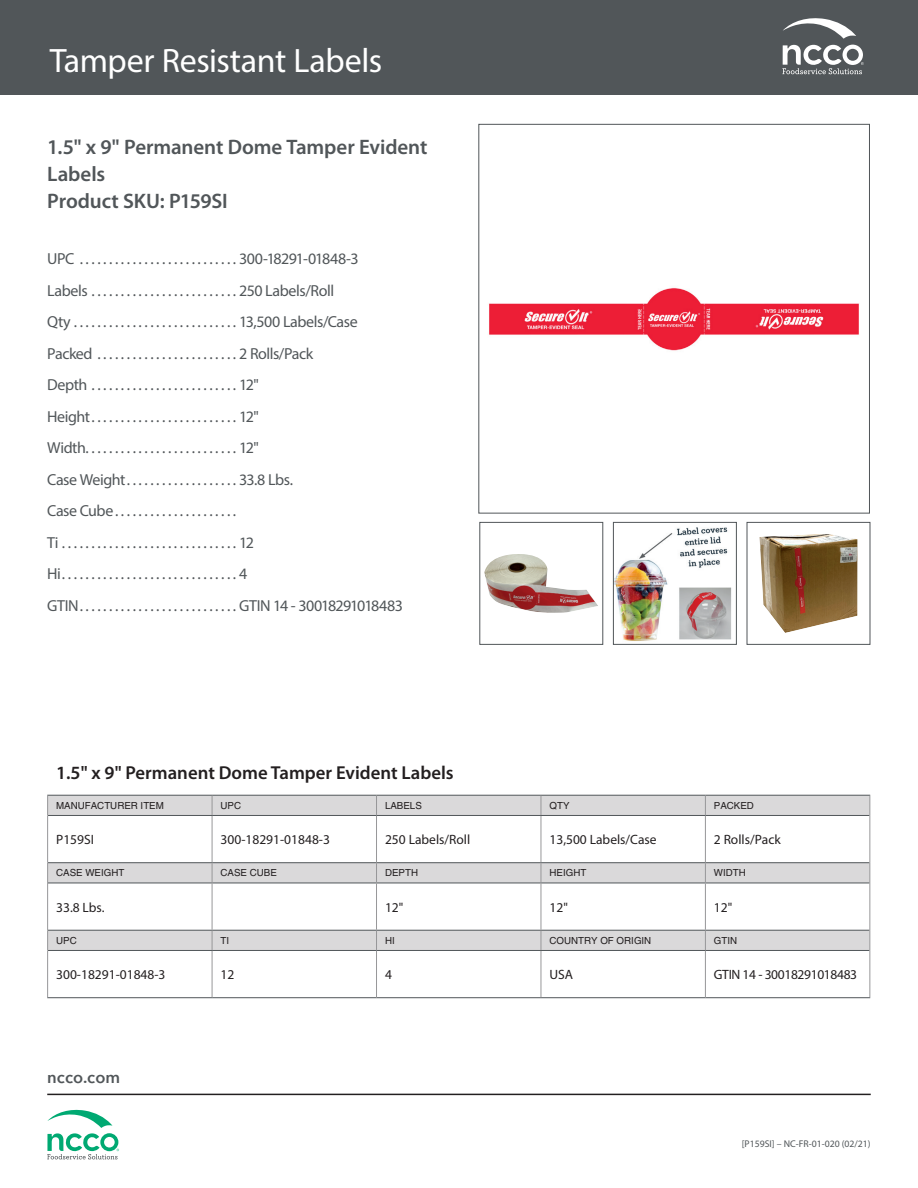
<style>
.page{position:relative;width:918px;height:1188px;background:#fff}
.page>*{position:absolute;margin:0;border:0;box-sizing:border-box;transform-origin:0 0}
.t1{font:33.9px "Myriad Pro";letter-spacing:-.015em;color:#fff}
.t2{font:600 21px/27px "Myriad Pro";letter-spacing:-.005em;color:#515659}
.t3{font:600 18.75px "Myriad Pro";color:#231f20}
.t4{font:600 16.5px "Avenir Next";color:#515659}
.t5{font:15.9px/31.5px "Myriad Pro";letter-spacing:-.03em;color:#515659}
.t6{font:13.5px "Myriad Pro";color:#231f20}
.t7{font:13.5px "Myriad Pro";letter-spacing:-.025em;color:#231f20}
.t8{font:9.75px "Helvetica LT Std";color:#231f20}
.t9{font:9.75px "Myriad Pro";color:#515659}
</style>
<div class="page">
<div style="left:0;top:0;width:918px;height:94px;background:#515659"></div>
<hr style="left:47px;top:1094px;width:824px;height:1px;background:#231f20">
<svg style="left:782px;top:45px;width:82px;height:29px"></svg>
<svg style="left:783px;top:18px;width:73px;height:21px"></svg>
<svg style="left:47px;top:1109px;width:72px;height:50px"></svg>
<svg style="left:48px;top:796px;width:821px;height:154px"></svg>
<hr style="left:47px;top:795px;width:165px;height:1px;background:#515659">
<hr style="left:212px;top:795px;width:165px;height:1px;background:#515659">
<hr style="left:377px;top:795px;width:164px;height:1px;background:#515659">
<hr style="left:541px;top:795px;width:164px;height:1px;background:#515659">
<hr style="left:705px;top:795px;width:165px;height:1px;background:#515659">
<hr style="left:48px;top:815px;width:164px;height:1px;background:#515659">
<hr style="left:212px;top:815px;width:165px;height:1px;background:#515659">
<hr style="left:377px;top:815px;width:164px;height:1px;background:#515659">
<hr style="left:541px;top:815px;width:164px;height:1px;background:#515659">
<hr style="left:705px;top:815px;width:164px;height:1px;background:#515659">
<hr style="left:48px;top:862px;width:164px;height:1px;background:#515659">
<hr style="left:212px;top:862px;width:165px;height:1px;background:#515659">
<hr style="left:377px;top:862px;width:164px;height:1px;background:#515659">
<hr style="left:541px;top:862px;width:164px;height:1px;background:#515659">
<hr style="left:705px;top:862px;width:164px;height:1px;background:#515659">
<hr style="left:48px;top:882px;width:164px;height:1px;background:#515659">
<hr style="left:212px;top:882px;width:165px;height:1px;background:#515659">
<hr style="left:377px;top:882px;width:164px;height:1px;background:#515659">
<hr style="left:541px;top:882px;width:164px;height:1px;background:#515659">
<hr style="left:705px;top:882px;width:164px;height:1px;background:#515659">
<hr style="left:48px;top:930px;width:164px;height:1px;background:#515659">
<hr style="left:212px;top:930px;width:165px;height:1px;background:#515659">
<hr style="left:377px;top:930px;width:164px;height:1px;background:#515659">
<hr style="left:541px;top:930px;width:164px;height:1px;background:#515659">
<hr style="left:705px;top:930px;width:164px;height:1px;background:#515659">
<hr style="left:48px;top:950px;width:164px;height:1px;background:#515659">
<hr style="left:212px;top:950px;width:165px;height:1px;background:#515659">
<hr style="left:377px;top:950px;width:164px;height:1px;background:#515659">
<hr style="left:541px;top:950px;width:164px;height:1px;background:#515659">
<hr style="left:705px;top:950px;width:164px;height:1px;background:#515659">
<hr style="left:47px;top:997px;width:165px;height:1px;background:#515659">
<hr style="left:212px;top:997px;width:165px;height:1px;background:#515659">
<hr style="left:377px;top:997px;width:164px;height:1px;background:#515659">
<hr style="left:541px;top:997px;width:164px;height:1px;background:#515659">
<hr style="left:705px;top:997px;width:165px;height:1px;background:#515659">
<svg style="left:47px;top:796px;width:1px;height:19px"></svg>
<svg style="left:212px;top:796px;width:1px;height:19px"></svg>
<svg style="left:376px;top:796px;width:1px;height:19px"></svg>
<svg style="left:541px;top:796px;width:1px;height:19px"></svg>
<svg style="left:705px;top:796px;width:1px;height:19px"></svg>
<svg style="left:869px;top:796px;width:1px;height:19px"></svg>
<hr style="left:47px;top:815px;width:1px;height:48px;background:#979799">
<hr style="left:212px;top:816px;width:1px;height:46px;background:#979799">
<hr style="left:376px;top:816px;width:1px;height:46px;background:#979799">
<hr style="left:541px;top:816px;width:1px;height:46px;background:#979799">
<hr style="left:705px;top:816px;width:1px;height:46px;background:#979799">
<hr style="left:869px;top:815px;width:1px;height:48px;background:#979799">
<svg style="left:47px;top:863px;width:1px;height:20px"></svg>
<svg style="left:212px;top:863px;width:1px;height:19px"></svg>
<svg style="left:376px;top:863px;width:1px;height:19px"></svg>
<svg style="left:541px;top:863px;width:1px;height:19px"></svg>
<svg style="left:705px;top:863px;width:1px;height:19px"></svg>
<svg style="left:869px;top:863px;width:1px;height:20px"></svg>
<hr style="left:47px;top:883px;width:1px;height:47px;background:#979799">
<hr style="left:212px;top:883px;width:1px;height:47px;background:#979799">
<hr style="left:376px;top:883px;width:1px;height:47px;background:#979799">
<hr style="left:541px;top:883px;width:1px;height:47px;background:#979799">
<hr style="left:705px;top:883px;width:1px;height:47px;background:#979799">
<hr style="left:869px;top:883px;width:1px;height:47px;background:#979799">
<svg style="left:47px;top:930px;width:1px;height:20px"></svg>
<svg style="left:212px;top:931px;width:1px;height:19px"></svg>
<svg style="left:376px;top:931px;width:1px;height:19px"></svg>
<svg style="left:541px;top:931px;width:1px;height:19px"></svg>
<svg style="left:705px;top:931px;width:1px;height:19px"></svg>
<svg style="left:869px;top:930px;width:1px;height:20px"></svg>
<hr style="left:47px;top:950px;width:1px;height:47px;background:#979799">
<hr style="left:212px;top:951px;width:1px;height:46px;background:#979799">
<hr style="left:376px;top:951px;width:1px;height:46px;background:#979799">
<hr style="left:541px;top:951px;width:1px;height:46px;background:#979799">
<hr style="left:705px;top:951px;width:1px;height:46px;background:#979799">
<hr style="left:869px;top:950px;width:1px;height:47px;background:#979799">
<img style="left:489px;top:288px;width:370px;height:63px">
<div style="left:478px;top:124px;width:392px;height:390px;border:1px solid #515659"></div>
<img style="left:484px;top:554px;width:114px;height:59px">
<div style="left:479px;top:522px;width:124px;height:123px;border:1px solid #515659"></div>
<img style="left:615px;top:527px;width:117px;height:114px">
<div style="left:613px;top:522px;width:124px;height:123px;border:1px solid #515659"></div>
<img style="left:760px;top:534px;width:97px;height:99px">
<div style="left:747px;top:522px;width:123px;height:123px;border:1px solid #515659"></div>
<h1 class="t1" style="left:50px;top:40px;width:334px">Tamper Resistant Labels</h1>
<h2 class="t2" style="left:47px;top:132px;width:382px">1.5" x 9" Permanent Dome Tamper Evident<br>Labels<br>Product SKU: P159SI</h2>
<p class="t5" style="left:47px;top:243px;width:357px">UPC . . . . . . . . . . . . . . . . . . . . . . . . . . . 300-18291-01848-3<br>Labels . . . . . . . . . . . . . . . . . . . . . . . . . 250 Labels/Roll<br>Qty . . . . . . . . . . . . . . . . . . . . . . . . . . . . 13,500 Labels/Case Packed . . . . . . . . . . . . . . . . . . . . . . . . 2 Rolls/Pack<br>Depth . . . . . . . . . . . . . . . . . . . . . . . . . 12"<br>Height . . . . . . . . . . . . . . . . . . . . . . . . . 12"<br>Width . . . . . . . . . . . . . . . . . . . . . . . . . . 12"<br>Case Weight . . . . . . . . . . . . . . . . . . . 33.8 Lbs.<br>Case Cube . . . . . . . . . . . . . . . . . . . . .<br>Ti . . . . . . . . . . . . . . . . . . . . . . . . . . . . . . 12<br>Hi . . . . . . . . . . . . . . . . . . . . . . . . . . . . . .4<br>GTIN . . . . . . . . . . . . . . . . . . . . . . . . . . . GTIN 14 - 30018291018483</p>
<p class="t3" style="left:56px;top:761px;width:399px">1.5" x 9" Permanent Dome Tamper Evident Labels</p>
<p class="t8" style="left:56px;top:800px;width:109px">MANUFACTURER ITEM</p>
<p class="t8" style="left:221px;top:800px;width:22px">UPC</p>
<p class="t8" style="left:385px;top:800px;width:38px">LABELS</p>
<p class="t8" style="left:549px;top:800px;width:22px">QTY</p>
<p class="t8" style="left:714px;top:800px;width:42px">PACKED</p>
<p class="t6" style="left:56px;top:831px;width:39px">P159SI</p>
<p class="t6" style="left:221px;top:831px;width:111px">300-18291-01848-3</p>
<p class="t6" style="left:385px;top:831px;width:87px">250 Labels/Roll</p>
<p class="t6" style="left:549px;top:831px;width:109px">13,500 Labels/Case</p>
<p class="t6" style="left:714px;top:831px;width:68px">2 Rolls/Pack</p>
<p class="t8" style="left:56px;top:867px;width:70px">CASE WEIGHT</p>
<p class="t8" style="left:221px;top:867px;width:58px">CASE CUBE</p>
<p class="t8" style="left:385px;top:867px;width:35px">DEPTH</p>
<p class="t8" style="left:549px;top:867px;width:38px">HEIGHT</p>
<p class="t8" style="left:714px;top:867px;width:33px">WIDTH</p>
<p class="t6" style="left:56px;top:899px;width:49px">33.8 Lbs.</p>
<p class="t6" style="left:385px;top:899px;width:20px">12"</p>
<p class="t6" style="left:549px;top:899px;width:20px">12"</p>
<p class="t6" style="left:714px;top:899px;width:20px">12"</p>
<p class="t8" style="left:56px;top:935px;width:22px">UPC</p>
<p class="t8" style="left:221px;top:935px;width:10px">TI</p>
<p class="t8" style="left:385px;top:935px;width:11px">HI</p>
<p class="t8" style="left:549px;top:935px;width:103px">COUNTRY OF ORIGIN</p>
<p class="t8" style="left:714px;top:935px;width:25px">GTIN</p>
<p class="t6" style="left:56px;top:966px;width:111px">300-18291-01848-3</p>
<p class="t6" style="left:221px;top:966px;width:15px">12</p>
<p class="t6" style="left:385px;top:966px;width:8px">4</p>
<p class="t6" style="left:549px;top:966px;width:25px">USA</p>
<p class="t7" style="left:714px;top:966px;width:145px">GTIN 14 - 30018291018483</p>
<p class="t4" style="left:47px;top:1063px;width:74px">ncco.com</p>
<p class="t9" style="left:742px;top:1138px;width:130px">[P159SI] – NC-FR-01-020 (02/21)</p>
</div>
